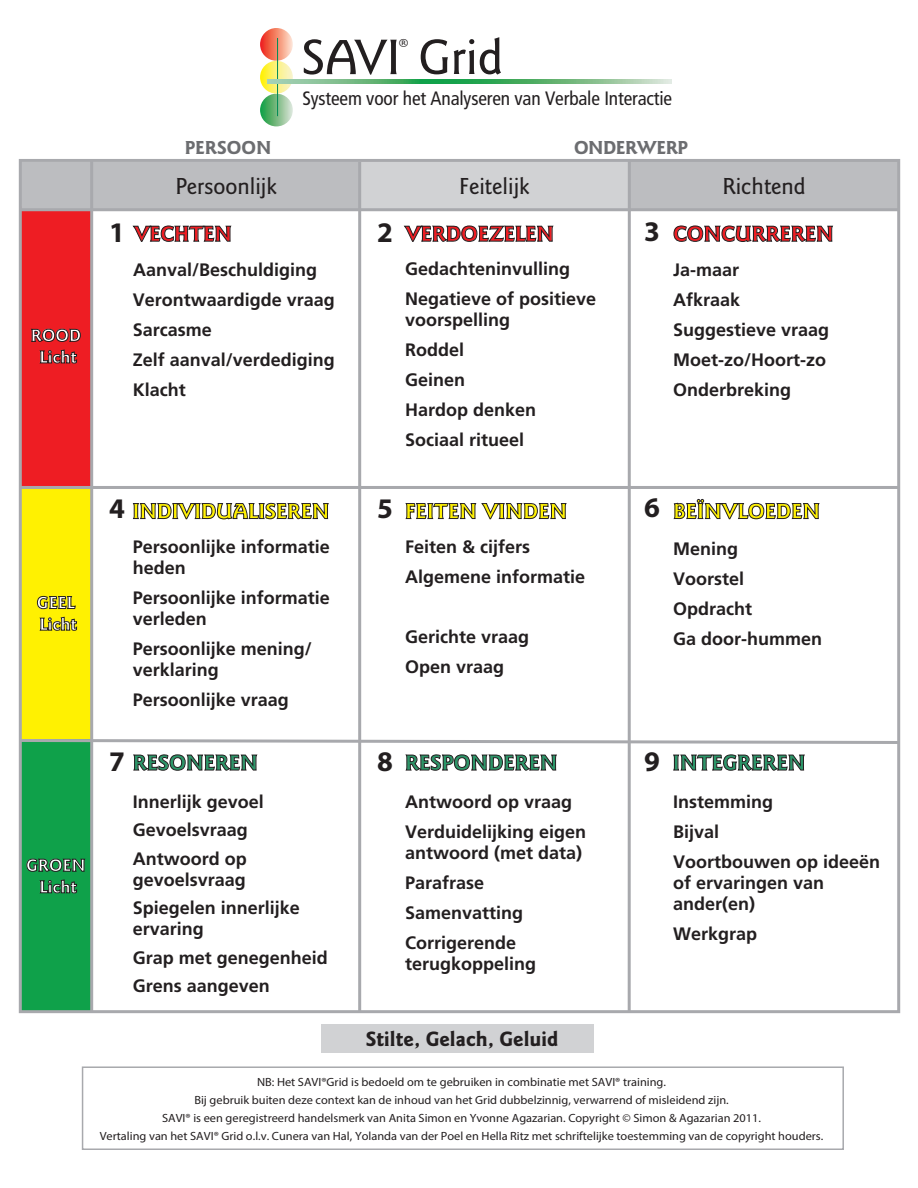
<style>
.page{position:relative;width:918px;height:1188px;background:#fff}
.page>*{position:absolute;margin:0;border:0;box-sizing:border-box;transform-origin:0 0}
.t1{font:500 51.6px "Goudy Sans Std";color:#231f20}
.t2{font:700 28.5px "Myriad Pro";color:#231f20}
.t3{font:500 24px "Goudy Sans Std";color:#231f20}
.t4{font:700 22.5px "Goudy Sans Std";color:#fff101}
.t5{font:700 22.5px "Goudy Sans Std";color:#2c9568}
.t6{font:700 22.5px "Goudy Sans Std";letter-spacing:-.005em;color:#ee1d23}
.t7{font:700 21.6px "Goudy Sans Std";color:#231f20}
.t8{font:700 19.5px "Goudy Sans Std";letter-spacing:-.025em;color:#6c6d70}
.t9{font:700 19.5px "Goudy Sans Std";color:#6c6d70}
.t10{font:condensed 19.35px "Frutiger LT Std";letter-spacing:-.01em;color:#231f20}
.t11{font:19.35px "Goudy Sans Std";color:#231f20}
.t12{font:700 18px/30px "Frutiger LT Std";color:#231f20}
.t13{font:700 18px/21.6px "Goudy Sans Std";color:#fff;text-align:center}
.t14{font:11.85px/18px "Myriad Pro";color:#231f20;text-align:center;scale:1.04 1}
</style>
<div class="page">
<div style="left:21px;top:486px;width:71px;height:254px;background:#fff101"></div>
<div style="left:21px;top:739px;width:71px;height:273px;background:#0fa14a"></div>
<div style="left:20px;top:207px;width:71px;height:279px;background:#ee1d23"></div>
<svg style="left:260px;top:28px;width:33px;height:33px"></svg>
<svg style="left:260px;top:94px;width:33px;height:32px"></svg>
<svg style="left:260px;top:61px;width:33px;height:33px"></svg>
<hr style="left:277px;top:38px;width:1px;height:78px;background:#008b55">
<svg style="left:268px;top:80px;width:404px;height:4px;background:#69b87e"></svg>
<svg style="left:304px;top:39px;width:93px;height:36px"></svg>
<svg style="left:23px;top:163px;width:873px;height:45px;background:#c2c3c6"></svg>
<div style="left:82px;top:1066px;width:762px;height:84px;border:2px solid #a8a9ad"></div>
<div style="left:321px;top:1025px;width:272px;height:28px;background:#d1d2d4"></div>
<hr style="left:90px;top:160px;width:3px;height:851px;background:#a8a9ad">
<hr style="left:20px;top:486px;width:878px;height:3px;background:#a8a9ad">
<svg style="left:18px;top:737px;width:883px;height:8px"></svg>
<hr style="left:358px;top:162px;width:3px;height:850px;background:#a8a9ad">
<hr style="left:628px;top:160px;width:3px;height:852px;background:#a8a9ad">
<hr style="left:20px;top:208px;width:878px;height:3px;background:#a8a9ad">
<svg style="left:26px;top:858px;width:60px;height:36px"></svg>
<svg style="left:31px;top:328px;width:50px;height:14px"></svg>
<svg style="left:39px;top:349px;width:38px;height:15px"></svg>
<svg style="left:37px;top:596px;width:39px;height:13px"></svg>
<svg style="left:39px;top:616px;width:38px;height:15px"></svg>
<svg style="left:404px;top:226px;width:149px;height:16px"></svg>
<svg style="left:674px;top:226px;width:159px;height:16px"></svg>
<svg style="left:133px;top:226px;width:98px;height:16px"></svg>
<svg style="left:406px;top:503px;width:70px;height:17px"></svg>
<svg style="left:482px;top:503px;width:85px;height:17px"></svg>
<svg style="left:406px;top:755px;width:151px;height:16px"></svg>
<svg style="left:133px;top:755px;width:124px;height:16px"></svg>
<svg style="left:674px;top:499px;width:145px;height:21px"></svg>
<svg style="left:133px;top:503px;width:196px;height:17px"></svg>
<svg style="left:673px;top:755px;width:132px;height:16px"></svg>
<p class="t13" style="left:31px;top:325px;width:52px">ROOD<br>Licht</p>
<p class="t11" style="left:399px;top:35px;width:11px">®</p>
<h1 class="t1" style="left:419px;top:28px;width:86px">Grid</h1>
<p class="t10" style="left:302px;top:87px;width:371px">Systeem voor het Analyseren van Verbale Interactie</p>
<p class="t9" style="left:185px;top:136px;width:88px">PERSOON</p>
<p class="t8" style="left:574px;top:137px;width:115px">ONDERWERP</p>
<h3 class="t3" style="left:175px;top:173px;width:103px">Persoonlijk</h3>
<h3 class="t3" style="left:459px;top:173px;width:72px">Feitelijk</h3>
<h3 class="t3" style="left:722px;top:173px;width:85px">Richtend</h3>
<h2 class="t2" style="left:109px;top:214px;width:17px">1</h2>
<h2 class="t2" style="left:377px;top:214px;width:17px">2</h2>
<h2 class="t2" style="left:644px;top:213px;width:17px">3</h2>
<p class="t6" style="left:134px;top:221px;width:100px">VECHTEN</p>
<p class="t6" style="left:405px;top:221px;width:150px">VERDOEZELEN</p>
<p class="t6" style="left:673px;top:221px;width:162px">CONCURREREN</p>
<p class="t12" style="left:133px;top:255px;width:204px">Aanval/Beschuldiging<br>Verontwaardigde vraag<br>Sarcasme<br>Zelf aanval/verdediging<br>Klacht</p>
<p class="t12" style="left:405px;top:254px;width:193px">Gedachteninvulling<br>Negatieve of positieve</p>
<p class="t12" style="left:405px;top:305px;width:133px">voorspelling<br>Roddel<br>Geinen<br>Hardop denken<br>Sociaal ritueel</p>
<p class="t12" style="left:673px;top:255px;width:158px">Ja-maar<br>Afkraak<br>Suggestieve vraag<br>Moet-zo/Hoort-zo<br>Onderbreking</p>
<p class="t13" style="left:37px;top:592px;width:42px;text-align:left">GEEL<br>Licht</p>
<h2 class="t2" style="left:109px;top:490px;width:17px">4</h2>
<h2 class="t2" style="left:377px;top:490px;width:17px">5</h2>
<h2 class="t2" style="left:644px;top:489px;width:17px">6</h2>
<p class="t4" style="left:132px;top:498px;width:199px">INDIVIDUALISEREN</p>
<p class="t4" style="left:673px;top:498px;width:148px">BEÏNVLOEDEN</p>
<p class="t4" style="left:405px;top:498px;width:164px">FEITEN VINDEN</p>
<p class="t12" style="left:133px;top:536px;width:199px;line-height:21px">Persoonlijke informatie heden</p>
<p class="t12" style="left:133px;top:587px;width:199px;line-height:21px">Persoonlijke informatie verleden</p>
<p class="t12" style="left:133px;top:638px;width:181px;line-height:21px">Persoonlijke mening/ verklaring</p>
<p class="t12" style="left:133px;top:685px;width:158px">Persoonlijke vraag</p>
<p class="t12" style="left:405px;top:532px;width:182px">Feiten &amp; cijfers<br>Algemene informatie</p>
<p class="t12" style="left:405px;top:622px;width:126px">Gerichte vraag<br>Open vraag</p>
<p class="t12" style="left:673px;top:533px;width:151px">Mening<br>Voorstel<br>Opdracht<br>Ga door-hummen</p>
<p class="t13" style="left:26px;top:855px;width:61px">GROEN<br>Licht</p>
<h2 class="t2" style="left:109px;top:743px;width:17px">7</h2>
<h2 class="t2" style="left:377px;top:743px;width:17px">8</h2>
<h2 class="t2" style="left:644px;top:743px;width:17px">9</h2>
<p class="t5" style="left:133px;top:750px;width:127px">RESONEREN</p>
<p class="t5" style="left:405px;top:750px;width:154px">RESPONDEREN</p>
<p class="t5" style="left:673px;top:750px;width:134px">INTEGREREN</p>
<p class="t12" style="left:133px;top:787px;width:133px;line-height:28.5px">Innerlijk gevoel<br>Gevoelsvraag<br>Antwoord op</p>
<p class="t12" style="left:133px;top:865px;width:169px;line-height:28.5px">gevoelsvraag<br>Spiegelen innerlijke</p>
<p class="t12" style="left:133px;top:915px;width:197px;line-height:28.5px">ervaring<br>Grap met genegenheid<br>Grens aangeven</p>
<p class="t12" style="left:405px;top:787px;width:183px">Antwoord op vraag<br>Verduidelijking eigen</p>
<p class="t12" style="left:405px;top:838px;width:179px">antwoord (met data)<br>Parafrase<br>Samenvatting<br>Corrigerende</p>
<p class="t12" style="left:405px;top:949px;width:133px">terugkoppeling</p>
<p class="t12" style="left:673px;top:787px;width:209px">Instemming<br>Bijval<br>Voortbouwen op ideeën</p>
<p class="t12" style="left:673px;top:872px;width:153px;line-height:21px">of ervaringen van ander(en)</p>
<p class="t12" style="left:673px;top:919px;width:86px">Werkgrap</p>
<p class="t7" style="left:366px;top:1027px;width:194px">Stilte, Gelach, Geluid</p>
<p class="t14" style="left:100px;top:1073px;width:697px">NB: Het SAVI®Grid is bedoeld om te gebruiken in combinatie met SAVI® training.<br>Bij gebruik buiten deze context kan de inhoud van het Grid dubbelzinnig, verwarrend of misleidend zijn.<br>SAVI® is een geregistreerd handelsmerk van Anita Simon en Yvonne Agazarian. Copyright © Simon &amp; Agazarian 2011.<br>Vertaling van het SAVI® Grid o.l.v. Cunera van Hal, Yolanda van der Poel en Hella Ritz met schriftelijke toestemming van de copyright houders.</p>
</div>
